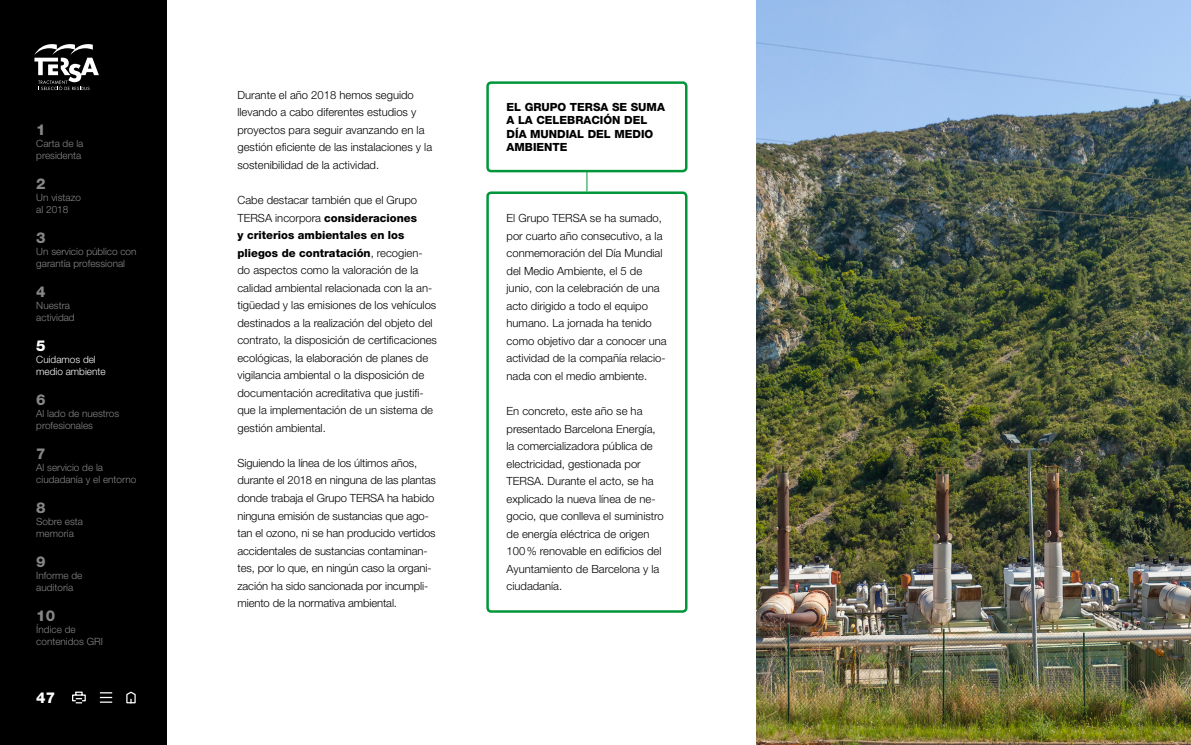
<style>
.page{position:relative;width:1191px;height:745px;background:#fff}
.page>*{position:absolute;margin:0;border:0;box-sizing:border-box;transform-origin:0 0}
.t1{font:800 15px "Helvetica Neue LT Std";color:#878787}
.t2{font:800 15px "Helvetica Neue LT Std";color:#fff}
.t3{font:300 11.25px/17.5px "Helvetica Neue LT Std";color:#000}
.t4{font:800 11.25px/13.5px "Helvetica Neue LT Std";color:#000}
.t5{font:300 10px/12px "Helvetica Neue LT Std";color:#878787}
.t6{font:300 10px/12px "Helvetica Neue LT Std";color:#fff}
.s1{font-weight:800}
</style>
<div class="page">
<div style="left:0;top:0;width:167px;height:744px;background:#000"></div>
<svg style="left:34px;top:44px;width:65px;height:46px"></svg>
<svg style="left:72px;top:691px;width:14px;height:12px"></svg>
<svg style="left:100px;top:692px;width:12px;height:10px"></svg>
<svg style="left:126px;top:691px;width:10px;height:12px"></svg>
<img style="left:756px;top:0;width:435px;height:744px">
<div style="left:486px;top:81px;width:201px;height:91px;border:2px solid #009639;border-radius:4px"></div>
<div style="left:486px;top:191px;width:201px;height:421px;border:2px solid #009639;border-radius:4px"></div>
<svg style="left:586px;top:171px;width:1px;height:20px"></svg>
<h1 class="t1" style="left:36px;top:120px;width:11px">1</h1>
<p class="t5" style="left:36px;top:137px;width:49px">Carta de la presidenta</p>
<h1 class="t1" style="left:36px;top:174px;width:11px">2</h1>
<p class="t5" style="left:36px;top:191px;width:46px">Un vistazo al 2018</p>
<h1 class="t1" style="left:36px;top:228px;width:11px">3</h1>
<p class="t5" style="left:36px;top:245px;width:102px">Un servicio público con garantía professional</p>
<h1 class="t1" style="left:36px;top:282px;width:11px">4</h1>
<p class="t5" style="left:36px;top:299px;width:40px">Nuestra actividad</p>
<h1 class="t2" style="left:36px;top:336px;width:11px">5</h1>
<p class="t6" style="left:36px;top:353px;width:71px">Cuidamos del medio ambiente</p>
<h1 class="t1" style="left:36px;top:390px;width:11px">6</h1>
<p class="t5" style="left:36px;top:407px;width:84px">Al lado de nuestros profesionales</p>
<h1 class="t1" style="left:36px;top:444px;width:11px">7</h1>
<p class="t5" style="left:36px;top:461px;width:102px">Al servicio de la ciudadanía y el entorno</p>
<h1 class="t1" style="left:36px;top:498px;width:11px">8</h1>
<p class="t5" style="left:36px;top:515px;width:48px">Sobre esta memoria</p>
<h1 class="t1" style="left:36px;top:552px;width:11px">9</h1>
<p class="t5" style="left:36px;top:569px;width:48px">Informe de auditoría</p>
<h1 class="t1" style="left:36px;top:606px;width:20px">10</h1>
<p class="t5" style="left:36px;top:623px;width:68px">Índice de contenidos GRI</p>
<h1 class="t2" style="left:36px;top:688px;width:20px">47</h1>
<p class="t3" style="left:237px;top:86px;width:196px">Durante el año 2018 hemos seguido llevando a cabo diferentes estudios y proyectos para seguir avanzando en la gestión eficiente de las instalaciones y la sostenibilidad de la actividad.</p>
<p class="t3" style="left:237px;top:191px;width:201px">Cabe destacar también que el Grupo TERSA incorpora <span class="s1">consideraciones<br>y criterios ambientales en los pliegos de contratación</span>, recogien&shy;do aspectos como la valoración de la calidad ambiental relacionada con la an&shy;tigüedad y las emisiones de los vehículos destinados a la realización del objeto del contrato, la disposición de certificaciones ecológicas, la elaboración de planes de vigilancia ambiental o la disposición de documentación acreditativa que justifi&shy;que la implementación de un sistema de gestión ambiental.</p>
<p class="t3" style="left:237px;top:453px;width:200px">Siguiendo la línea de los últimos años, durante el 2018 en ninguna de las plantas donde trabaja el Grupo TERSA ha habido ninguna emisión de sustancias que ago&shy;tan el ozono, ni se han producido vertidos accidentales de sustancias contaminan&shy;tes, por lo que, en ningún caso la organi&shy;zación ha sido sancionada por incumpli&shy;miento de la normativa ambiental.</p>
<p class="t4" style="left:506px;top:100px;width:160px">EL GRUPO TERSA SE SUMA<br>A LA CELEBRACIÓN DEL<br>DÍA MUNDIAL DEL MEDIO<br>AMBIENTE</p>
<p class="t3" style="left:506px;top:209px;width:162px">El Grupo TERSA se ha sumado, por cuarto año consecutivo, a la conmemoración del Día Mundial del Medio Ambiente, el 5 de junio, con la celebración de una acto dirigido a todo el equipo humano. La jornada ha tenido como objetivo dar a conocer una actividad de la compañía relacio&shy;nada con el medio ambiente.</p>
<p class="t3" style="left:506px;top:402px;width:159px">En concreto, este año se ha presentado Barcelona Energía, la comercializadora pública de electricidad, gestionada por<br>TERSA. Durante el acto, se ha explicado la nueva línea de ne&shy;gocio, que conlleva el suministro de energía eléctrica de origen<br>100% renovable en edificios del<br>Ayuntamiento de Barcelona y la ciudadanía.</p>
</div>
